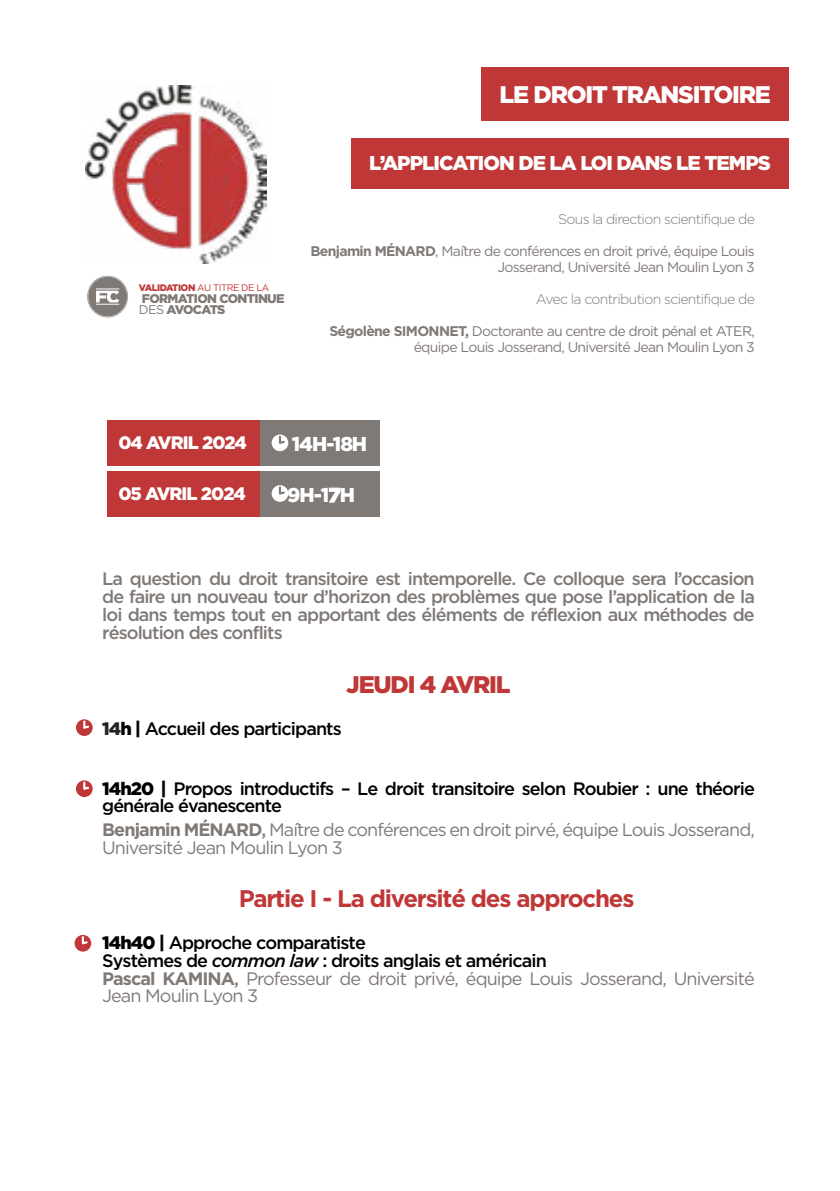
<style>
.page{position:relative;width:840px;height:1191px;background:#fff}
.page>*{position:absolute;margin:0;border:0;box-sizing:border-box;transform-origin:0 0}
.t1{font:700 24px "Gotham";letter-spacing:-.05em;color:#c03737}
.t2{font:900 24px "Gotham";letter-spacing:-.05em;color:#fff}
.t3{font:900 24px "Gotham";letter-spacing:-.05em;color:#c03737}
.t4{font:900 20px "Gotham";letter-spacing:-.05em;color:#fff}
.t5{font:18px/18px "Gotham";letter-spacing:-.05em;color:#807a77}
.t6{font:500 18px/18px "Gotham";letter-spacing:-.05em;color:#807a77;text-align:justify}
.t7{font:500 18px/17.8px "Gotham";letter-spacing:-.05em;color:#000}
.t8{font:500 18px "Gotham";letter-spacing:-.05em;color:#020203}
.t9{font:900 18px "Gotham";letter-spacing:-.05em;color:#fff}
.t10{font:14px/16px "Gotham";letter-spacing:-.05em;color:#807a77;text-align:right}
.t11{font:300 14px "Gotham";letter-spacing:-.05em;color:#807a77}
.t12{font:900 12.6px/11px "Gotham";letter-spacing:-.05em;color:#807a77}
.t13{font:9.4px "Gotham";letter-spacing:-.05em;color:#c03737}
.s1{font-weight:900}
.s2{font-weight:400}
.s3{font-weight:700}
.s4{font-weight:900;color:#262320}
.s5{font-weight:900;color:#020203}
.s6{font-weight:500}
.s7{font-size:20px;color:#fff}
.s8{font-weight:900;color:#000}
.s9{font-weight:500;color:#000}
.s10{font-weight:500;font-style:italic;color:#000}
</style>
<div class="page">
<img style="left:85px;top:85px;width:181px;height:178px">
<svg style="left:87px;top:276px;width:41px;height:41px"></svg>
<div style="left:481px;top:67px;width:307px;height:54px;background:#c03737"></div>
<div style="left:351px;top:138px;width:437px;height:50px;background:#c03737"></div>
<div style="left:107px;top:420px;width:153px;height:45px;background:#c03737"></div>
<div style="left:260px;top:420px;width:119px;height:45px;background:#807a77"></div>
<svg style="left:271px;top:434px;width:17px;height:17px"></svg>
<div style="left:107px;top:471px;width:153px;height:45px;background:#c03737"></div>
<div style="left:260px;top:471px;width:119px;height:45px;background:#807a77"></div>
<svg style="left:271px;top:485px;width:17px;height:17px"></svg>
<svg style="left:76px;top:719px;width:17px;height:17px"></svg>
<svg style="left:76px;top:780px;width:17px;height:17px"></svg>
<svg style="left:74px;top:935px;width:17px;height:16px"></svg>
<h1 class="t2" style="left:499px;top:81px;width:272px">LE DROIT TRANSITOIRE</h1>
<p class="t13" style="left:139px;top:282px;width:132px"><span class="s1">VALIDATION</span> AU TITRE DE LA</p>
<p class="t12" style="left:139px;top:292px;width:147px">FORMATION CONTINUE<br><span class="s2">DES</span> AVOCATS</p>
<p class="t4" style="left:369px;top:152px;width:403px">L’APPLICATION DE LA LOI DANS LE TEMPS</p>
<p class="t11" style="left:558px;top:211px;width:198px">Sous la direction scientifique de</p>
<p class="t10" style="left:310px;top:243px;width:445px"><span class="s3">Benjamin MÉNARD</span>, Maître de conférences en droit privé, équipe Louis<br>Josserand, Université Jean Moulin Lyon 3</p>
<p class="t11" style="left:535px;top:291px;width:220px">Avec la contribution scientifique de</p>
<p class="t10" style="left:329px;top:323px;width:427px"><span class="s3">Ségolène SIMONNET,</span> Doctorante au centre de droit pénal et ATER, équipe Louis Josserand, Université Jean Moulin Lyon 3</p>
<p class="t9" style="left:118px;top:432px;width:130px">04 AVRIL 2024</p>
<p class="t4" style="left:292px;top:432px;width:77px">14H-18H</p>
<p class="t9" style="left:118px;top:483px;width:129px">05 AVRIL 2024</p>
<p class="t4" style="left:287px;top:483px;width:69px">9H-17H</p>
<p class="t6" style="left:102px;top:569px;width:654px">La question du droit transitoire est intemporelle. Ce colloque sera l’occasion de faire un nouveau tour d’horizon des problèmes que pose l’application de la loi dans temps tout en apportant des éléments de réflexion aux méthodes de résolution des conflits</p>
<h1 class="t3" style="left:346px;top:671px;width:166px">JEUDI 4 AVRIL</h1>
<p class="t8" style="left:102px;top:718px;width:241px"><span class="s4">14</span><span class="s1">h |</span> Accueil des participants</p>
<p class="t7" style="left:102px;top:779px;width:654px"><span class="s1">14h20</span> <span class="s5">|</span> Propos introductifs – Le droit transitoire selon Roubier : une théorie générale évanescente</p>
<p class="t5" style="left:102px;top:820px;width:653px"><span class="s3">Benjamin MÉNARD</span><span class="s6">,</span> Maître de conférences en droit pirvé, équipe Louis Josserand,<br>Université Jean Moulin Lyon 3</p>
<h1 class="t1" style="left:222px;top:884px;width:413px"><span class="s7">e</span> Partie I - La diversité des approches</h1>
<p class="t5" style="left:102px;top:933px;width:653px"><span class="s8">14h40 |</span> <span class="s9">Approche comparatiste<br>Systèmes de</span> <span class="s10">common law</span> <span class="s9">: droits anglais et américain<br></span><span class="s3">Pascal KAMINA</span><span class="s6">,</span> Professeur de droit privé, équipe Louis Josserand, Université Jean Moulin Lyon 3</p>
</div>
